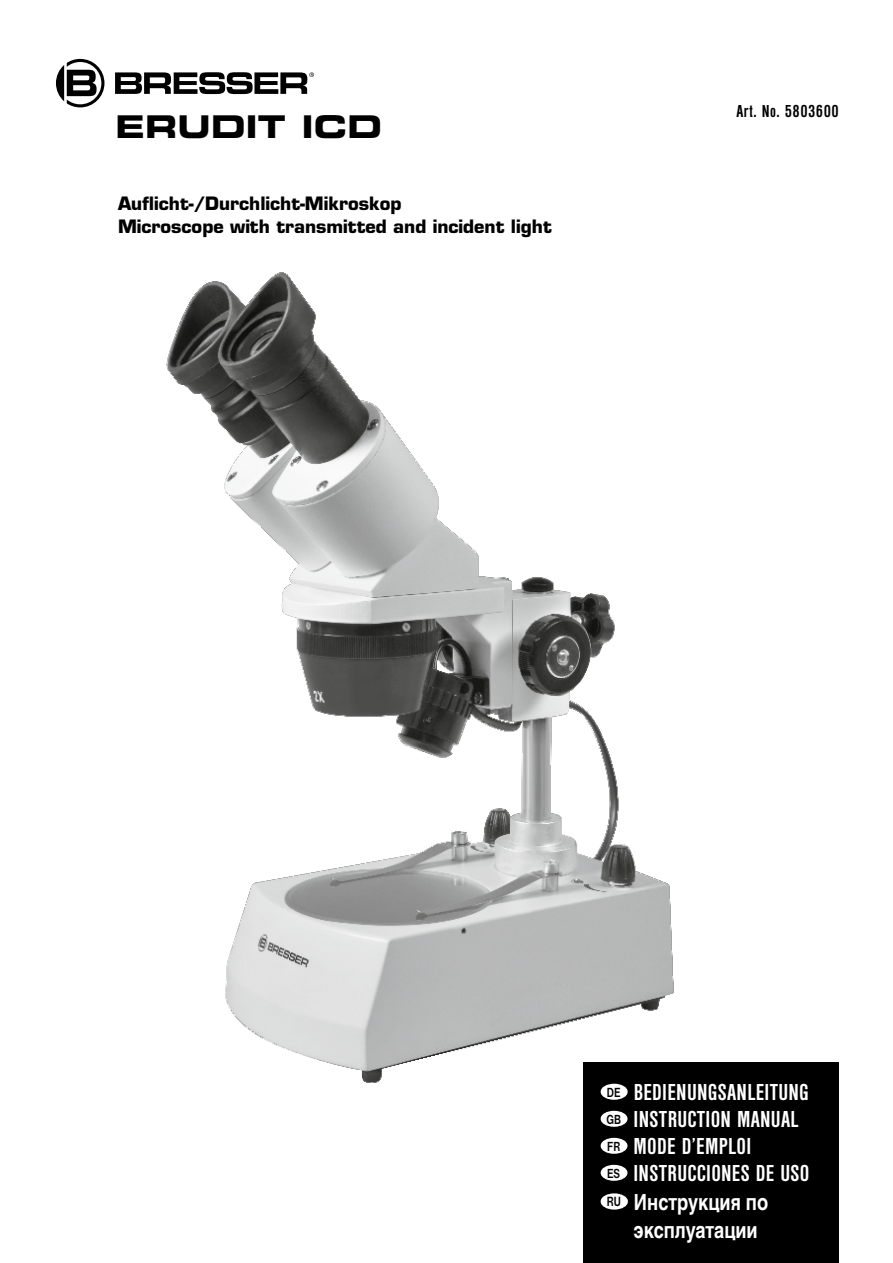
<style>
.page{position:relative;width:893px;height:1263px;background:#fff}
.page>*{position:absolute;margin:0;border:0;box-sizing:border-box;transform-origin:0 0}
.t1{font:31.35px "Eurostile Bold Extended Two";color:#000}
.t2{font:24px/27px "Nimbus San D Bol Con";letter-spacing:.01em;color:#fff}
.t3{font:24px/28.8px "Nimbus San LCY Bol Con";color:#fff}
.t4{font:700 18px/22.5px "Eurostile";color:#000}
.t5{font:18px "Nimbus San D Bol Con";letter-spacing:.025em;color:#000}
.s1{font-family:"Nimbus San D";font-weight:700;font-size:13.8px;color:#000}
.s2{font-family:"Nimbus San D";font-weight:700;font-size:13.65px;color:#000}
</style>
<div class="page">
<svg style="left:115px;top:72px;width:199px;height:22px"></svg>
<svg style="left:56px;top:59px;width:48px;height:48px"></svg>
<div style="left:584px;top:1062px;width:255px;height:201px;background:#000"></div>
<div style="left:601px;top:1139px;width:26px;height:14px;background:#fff;border-radius:50%"></div>
<div style="left:601px;top:1138px;width:26px;height:16px;border:2px solid #fff;border-radius:50%"></div>
<div style="left:601px;top:1166px;width:26px;height:14px;background:#fff;border-radius:50%"></div>
<div style="left:601px;top:1165px;width:26px;height:16px;border:2px solid #fff;border-radius:50%"></div>
<div style="left:601px;top:1194px;width:26px;height:15px;background:#fff;border-radius:50%"></div>
<div style="left:601px;top:1193px;width:27px;height:16px;border:2px solid #fff;border-radius:50%"></div>
<img style="left:166px;top:272px;width:508px;height:859px">
<h1 class="t1" style="left:116px;top:105px;width:268px">ERUDIT ICD</h1>
<p class="t4" style="left:118px;top:192px;width:435px">Auflicht-/Durchlicht-Mikroskop<br>Microscope with transmitted and incident light</p>
<p class="t5" style="left:736px;top:102px;width:104px">Art. No. 5803600</p>
<p class="t2" style="left:606px;top:1079px;width:204px"><span class="s1">DE</span> BEDIENUNGSANLEITUNG<br><span class="s2">GB</span> INSTRUCTION MANUAL<br><span class="s2">FR</span> MODE D’EMPLOI<br><span class="s2">ES</span> INSTRUCCIONES DE USO</p>
<p class="t3" style="left:634px;top:1187px;width:136px;text-indent:-27px"><span class="s1">RU</span> Инструкция по эксплуатации</p>
</div>
